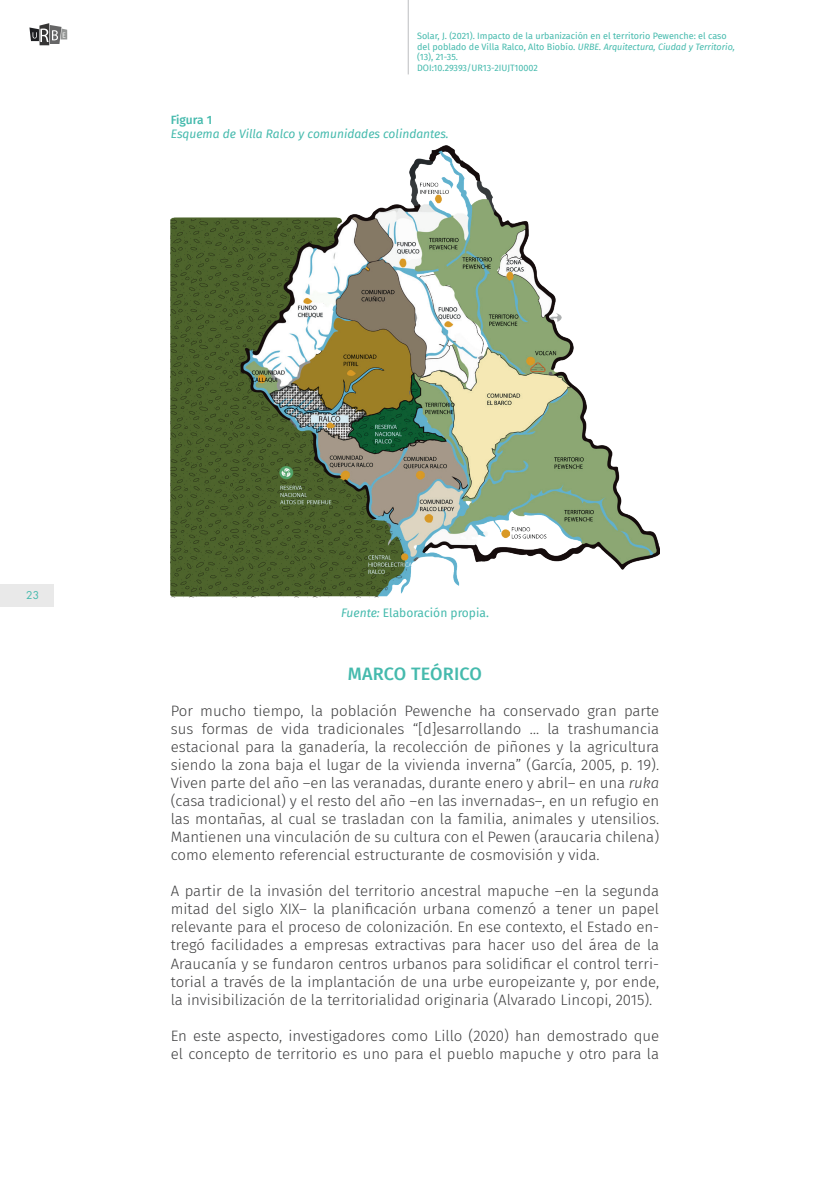
<style>
.page{position:relative;width:830px;height:1191px;background:#fff}
.page>*{position:absolute;margin:0;border:0;box-sizing:border-box;transform-origin:0 0}
.t1{font:500 18px "Fira Sans";letter-spacing:.01em;color:#45baad}
.t2{font:300 15px/18px "Fira Sans";color:#3e3e3f;text-align:justify}
.t3{font:italic 12px "Fira Sans";color:#45baad}
.t4{font:12px "Fira Sans";color:#45baad}
.t5{font:500 12px "Fira Sans";letter-spacing:-.01em;color:#45baad}
.t6{font:10.5px "Futura Std";color:#45baad}
.t7{font:9px/10.8px "Fira Sans";color:#45baad}
.s1{font-style:italic}
</style>
<div class="page">
<div style="left:0;top:584px;width:53px;height:22px;background:#e9e9e9"></div>
<hr style="left:407px;top:0;width:1px;height:74px;background:#bcbdc0">
<img style="left:171px;top:146px;width:488px;height:451px">
<svg style="left:29px;top:23px;width:38px;height:22px"></svg>
<p class="t7" style="left:417px;top:30px;width:319px">Solar, J. (2021). Impacto de la urbanización en el territorio Pewenche: el caso del poblado de Villa Ralco, Alto Biobío. <span class="s1">URBE. Arquitectura, Ciudad y Territorio, </span>(13), 21-35.<br>DOI:10.29393/UR13-2IUJT10002</p>
<p class="t5" style="left:171px;top:110px;width:43px">Figura 1</p>
<p class="t3" style="left:171px;top:125px;width:279px">Esquema de Villa Ralco y comunidades colindantes.</p>
<p class="t6" style="left:26px;top:588px;width:14px">23</p>
<p class="t4" style="left:341px;top:604px;width:149px"><span class="s1">Fuente:</span> Elaboración propia.</p>
<p class="t1" style="left:348px;top:659px;width:136px">MARCO TEÓRICO</p>
<p class="t2" style="left:171px;top:702px;width:489px">Por mucho tiempo, la población Pewenche ha conservado gran parte sus formas de vida tradicionales “[d]esarrollando … la trashumancia estacional para la ganadería, la recolección de piñones y la agricultura siendo la zona baja el lugar de la vivienda inverna” (García, 2005, p. 19).<br>Viven parte del año –en las veranadas, durante enero y abril– en una <span class="s1">ruka </span>(casa tradicional) y el resto del año –en las invernadas–, en un refugio en las montañas, al cual se trasladan con la familia, animales y utensilios.<br>Mantienen una vinculación de su cultura con el Pewen (araucaria chilena) como elemento referencial estructurante de cosmovisión y vida.</p>
<p class="t2" style="left:171px;top:882px;width:489px">A partir de la invasión del territorio ancestral mapuche –en la segunda mitad del siglo XIX– la planificación urbana comenzó a tener un papel relevante para el proceso de colonización. En ese contexto, el Estado en&shy;tregó facilidades a empresas extractivas para hacer uso del área de la Araucanía y se fundaron centros urbanos para solidificar el control terri&shy;torial a través de la implantación de una urbe europeizante y, por ende, la invisibilización de la territorialidad originaria (Alvarado Lincopi, 2015).</p>
<p class="t2" style="left:171px;top:1026px;width:489px">En este aspecto, investigadores como Lillo (2020) han demostrado que el concepto de territorio es uno para el pueblo mapuche y otro para la</p>
</div>
